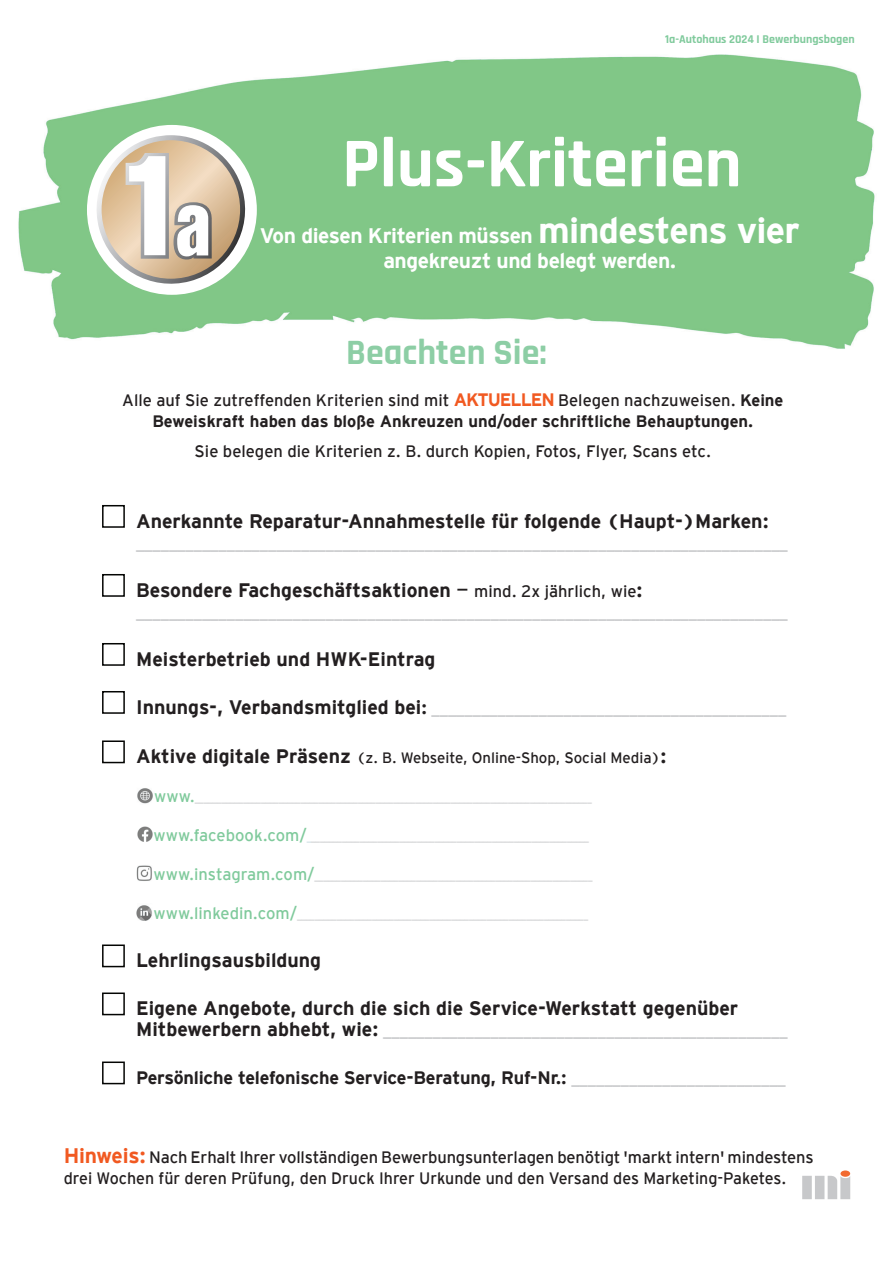
<style>
.page{position:relative;width:893px;height:1263px;background:#fff}
.page>*{position:absolute;margin:0;border:0;box-sizing:border-box;transform-origin:0 0}
.t1{font:700 70.5px "Rajdhani";color:#fff}
.t2{font:700 36px "Rajdhani";color:#8dcea5}
.t3{font:700 21px/25.2px "Interstate";letter-spacing:-.02em;color:#fff;text-align:center}
.t4{font:700 19.5px "Interstate";color:#231f20}
.t5{font:700 18px "Interstate";letter-spacing:-.01em;color:#231f20}
.t6{font:16.5px "Interstate";color:#c7c8ca}
.t7{font:16.5px/21px "Interstate";letter-spacing:-.01em;color:#231f20}
.t8{font:700 16.5px/21px "Interstate";color:#231f20;text-align:center}
.t9{font:15px "Interstate";color:#231f20}
.t10{font:700 12px "Rajdhani";color:#80ca9c}
.t11{font:9px "Interstate";color:#c7c8ca}
.s1{font-size:36px}
.s2{font-weight:400}
.s3{font-size:18px;color:#f15921}
.s4{font-weight:400;font-size:16.5px}
.s5{font-weight:700;font-size:19.5px;color:#231f20}
.s6{font-weight:700;font-size:18px;color:#231f20}
.s7{font-weight:700;font-size:19.5px}
.s8{font-size:16.5px;color:#80ca9c}
.s9{color:#c5d9df}
.s10{font-weight:400;font-size:16.5px;color:#c7c8ca}
.s11{font-weight:700;font-size:21px;color:#f15921}
</style>
<div class="page">
<img style="left:18px;top:54px;width:857px;height:295px">
<div style="left:102px;top:505px;width:23px;height:23px;border:2px solid #040503"></div>
<div style="left:102px;top:574px;width:23px;height:23px;border:2px solid #040503"></div>
<div style="left:102px;top:643px;width:23px;height:23px;border:2px solid #040503"></div>
<div style="left:102px;top:691px;width:23px;height:23px;border:2px solid #040503"></div>
<div style="left:102px;top:740px;width:23px;height:23px;border:2px solid #040503"></div>
<img style="left:137px;top:788px;width:16px;height:16px">
<img style="left:137px;top:826px;width:16px;height:16px">
<img style="left:136px;top:865px;width:16px;height:16px">
<img style="left:136px;top:905px;width:16px;height:16px">
<div style="left:102px;top:944px;width:23px;height:23px;border:2px solid #040503"></div>
<div style="left:102px;top:992px;width:23px;height:23px;border:2px solid #040503"></div>
<div style="left:102px;top:1061px;width:23px;height:23px;border:2px solid #040503"></div>
<svg style="left:802px;top:1170px;width:48px;height:29px"></svg>
<div style="left:87px;top:125px;width:170px;height:170px;background:#fff;border-radius:50%"></div>
<svg style="left:89px;top:135px;width:164px;height:157px"></svg>
<h3 class="t10" style="left:665px;top:32px;width:191px">1a-Autohaus 2024 I Bewerbungsbogen</h3>
<h1 class="t1" style="left:342px;top:121px;width:401px">Plus-Kriterien</h1>
<h3 class="t3" style="left:260px;top:222px;width:542px">Von diesen Kriterien müssen <span class="s1">mindestens vier </span>angekreuzt und belegt werden.</h3>
<h2 class="t2" style="left:346px;top:331px;width:202px">Beachten Sie:</h2>
<h3 class="t8" style="left:122px;top:389px;width:663px"><span class="s2">Alle auf Sie zutreffenden Kriterien sind mit</span> <span class="s3">AKTUELLEN</span> <span class="s2">Belegen nachzuweisen.</span> Keine<br>Beweiskraft haben das bloße Ankreuzen und/oder schriftliche Behauptungen.</h3>
<h3 class="t7" style="left:195px;top:440px;width:518px">Sie belegen die Kriterien z. B. durch Kopien, Fotos, Flyer, Scans etc.</h3>
<h3 class="t4" style="left:136px;top:507px;width:634px">Anerkannte Reparatur-Annahmestelle für folgende (Haupt-)Marken:</h3>
<h3 class="t6" style="left:136px;top:531px;width:653px">_______________________________________________________________________________</h3>
<h3 class="t4" style="left:136px;top:576px;width:508px">Besondere Fachgeschäftsaktionen <span class="s2">—</span> <span class="s4">mind. 2x jährlich, wie</span>:</h3>
<h3 class="t6" style="left:136px;top:600px;width:653px">_______________________________________________________________________________</h3>
<h3 class="t4" style="left:136px;top:645px;width:301px">Meisterbetrieb und HWK-Eintrag</h3>
<h3 class="t6" style="left:136px;top:696px;width:652px"><span class="s5">Innungs-, Verbandsmitglied bei</span><span class="s6">:</span> ___________________________________________</h3>
<h3 class="t9" style="left:136px;top:747px;width:532px"><span class="s7">Aktive digitale Präsenz</span> (z. B. Webseite, Online-Shop, Social Media)<span class="s7">:</span></h3>
<p class="t11" style="left:154px;top:793px;width:439px"><span class="s8">www.</span>__________________________________________________________________________________________</p>
<p class="t11" style="left:154px;top:832px;width:437px"><span class="s8">www.facebook.com/</span><span class="s9">_</span>_______________________________________________________________</p>
<p class="t11" style="left:154px;top:871px;width:440px"><span class="s8">www.instagram.com/</span>_______________________________________________________________</p>
<p class="t11" style="left:154px;top:910px;width:436px"><span class="s8">www.linkedin.com/</span>__________________________________________________________________</p>
<h3 class="t4" style="left:136px;top:946px;width:187px">Lehrlingsausbildung</h3>
<h3 class="t4" style="left:136px;top:994px;width:604px">Eigene Angebote, durch die sich die Service-Werkstatt gegenüber</h3>
<h3 class="t4" style="left:102px;top:1015px;width:26px">M</h3>
<h3 class="t6" style="left:152px;top:1019px;width:637px"><span class="s5">itbewerbern abhebt, wie:</span> _________________________________________________</h3>
<h3 class="t5" style="left:136px;top:1065px;width:651px">Persönliche telefonische Service-Beratung, Ruf-Nr.: <span class="s10">__________________________</span></h3>
<h3 class="t7" style="left:64px;top:1146px;width:751px"><span class="s11">Hinweis:</span> Nach Erhalt Ihrer vollständigen Bewerbungsunterlagen benötigt 'markt intern' mindestens drei Wochen für deren Prüfung, den Druck Ihrer Urkunde und den Versand des Marketing-Paketes.</h3>
</div>
